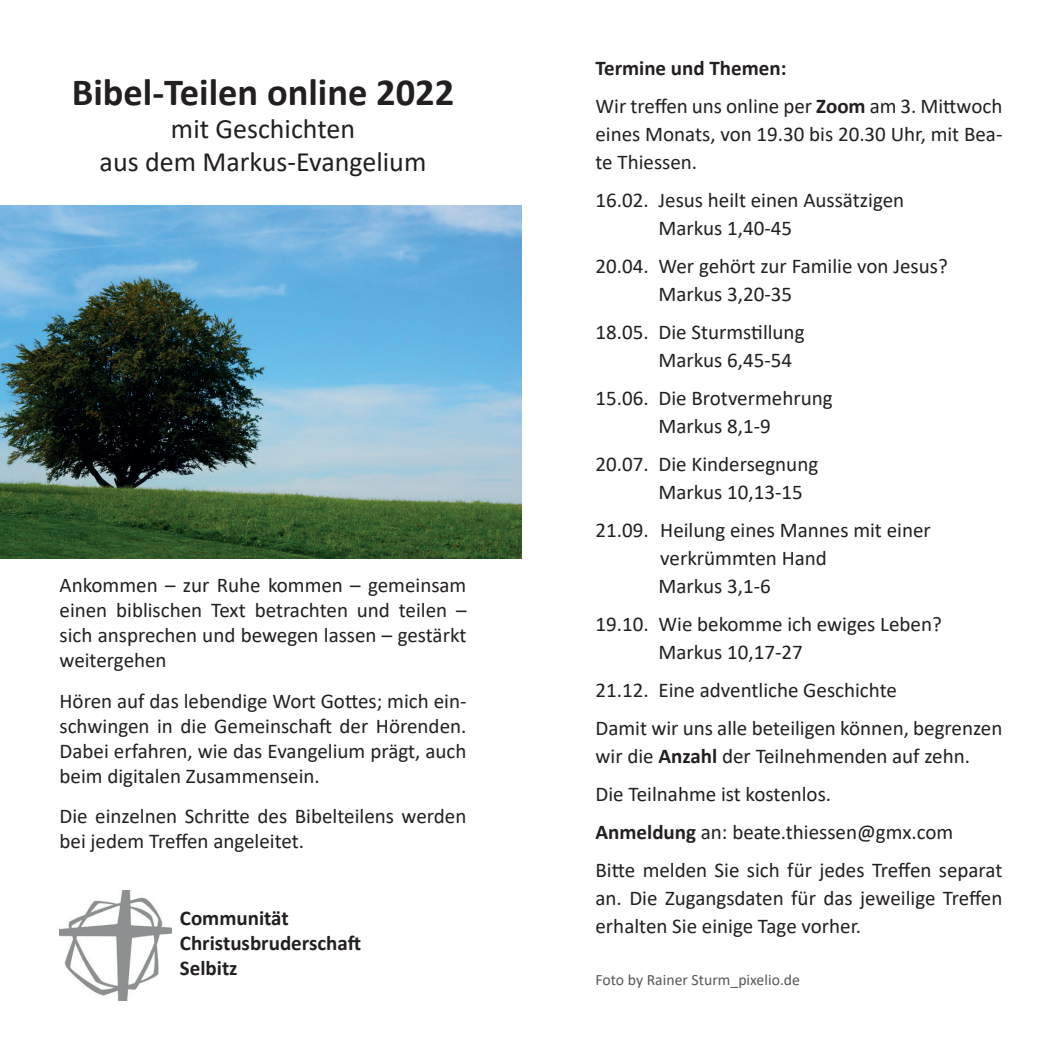
<style>
.page{position:relative;width:1062px;height:1062px;background:#fff}
.page>*{position:absolute;margin:0;border:0;box-sizing:border-box;transform-origin:0 0}
.t1{font:700 38.5px "Calibri";color:#231f20}
.t2{font:28px "Calibri";color:#231f20}
.t3{font:21px/25.2px "Calibri";color:#231f20;text-align:justify}
.t4{font:700 21px "Calibri";color:#231f20}
.t5{font:15.75px "Calibri";color:#57585a}
.s1{font-weight:700}
</style>
<div class="page">
<img style="left:0;top:206px;width:521px;height:352px">
<img style="left:60px;top:890px;width:111px;height:110px">
<p class="t1" style="left:72px;top:65px;width:384px">Bibel-Teilen online 2022</p>
<p class="t2" style="left:171px;top:109px;width:186px">mit Geschichten</p>
<p class="t2" style="left:100px;top:142px;width:328px">aus dem Markus-Evangelium</p>
<p class="t3" style="left:60px;top:571px;width:408px">Ankommen – zur Ruhe kommen – gemeinsam einen biblischen Text betrachten und teilen – sich ansprechen und bewegen lassen – gestärkt weitergehen</p>
<p class="t3" style="left:60px;top:687px;width:408px">Hören auf das lebendige Wort Gottes; mich ein&shy;schwingen in die Gemeinschaft der Hörenden.<br>Dabei erfahren, wie das Evangelium prägt, auch beim digitalen Zusammensein.</p>
<p class="t3" style="left:60px;top:803px;width:408px">Die einzelnen Schritte des Bibelteilens werden bei jedem Treffen angeleitet.</p>
<p class="t4" style="left:180px;top:902px;width:110px">Communität</p>
<p class="t4" style="left:180px;top:928px;width:183px">Christusbruderschaft</p>
<p class="t4" style="left:180px;top:953px;width:59px">Selbitz</p>
<p class="t4" style="left:595px;top:53px;width:192px">Termine und Themen:</p>
<p class="t3" style="left:595px;top:92px;width:408px;line-height:28px">Wir treffen uns online per <span class="s1">Zoom</span> am 3. Mittwoch eines Monats, von 19.30 bis 20.30 Uhr, mit Bea&shy;te Thiessen.</p>
<p class="t3" style="left:595px;top:187px;width:310px">16.02. Jesus heilt einen Aussätzigen</p>
<p class="t3" style="left:658px;top:215px;width:135px">Markus 1,40-45</p>
<p class="t3" style="left:595px;top:253px;width:354px">20.04. Wer gehört zur Familie von Jesus?</p>
<p class="t3" style="left:658px;top:281px;width:135px">Markus 3,20-35</p>
<p class="t3" style="left:595px;top:319px;width:210px">18.05. Die Sturmstillung</p>
<p class="t3" style="left:658px;top:347px;width:135px">Markus 6,45-54</p>
<p class="t3" style="left:595px;top:385px;width:239px">15.06. Die Brotvermehrung</p>
<p class="t3" style="left:658px;top:413px;width:114px">Markus 8,1-9</p>
<p class="t3" style="left:595px;top:451px;width:224px">20.07. Die Kindersegnung</p>
<p class="t3" style="left:658px;top:479px;width:146px">Markus 10,13-15</p>
<p class="t3" style="left:595px;top:517px;width:337px">21.09. Heilung eines Mannes mit einer</p>
<p class="t3" style="left:660px;top:545px;width:168px">verkrümmten Hand</p>
<p class="t3" style="left:658px;top:573px;width:114px">Markus 3,1-6</p>
<p class="t3" style="left:595px;top:611px;width:348px">19.10. Wie bekomme ich ewiges Leben?</p>
<p class="t3" style="left:658px;top:639px;width:146px">Markus 10,17-27</p>
<p class="t3" style="left:595px;top:676px;width:303px">21.12. Eine adventliche Geschichte</p>
<p class="t3" style="left:595px;top:713px;width:408px;line-height:28px">Damit wir uns alle beteiligen können, begrenzen wir die <span class="s1">Anzahl</span> der Teilnehmenden auf zehn.</p>
<p class="t3" style="left:595px;top:780px;width:237px">Die Teilnahme ist kostenlos.</p>
<p class="t3" style="left:595px;top:818px;width:359px"><span class="s1">Anmeldung</span> an: beate.thiessen@gmx.com</p>
<p class="t3" style="left:595px;top:855px;width:408px;line-height:28px">Bitte melden Sie sich für jedes Treffen separat an. Die Zugangsdaten für das jeweilige Treffen erhalten Sie einige Tage vorher.</p>
<p class="t5" style="left:595px;top:969px;width:206px">Foto by Rainer Sturm_pixelio.de</p>
</div>
